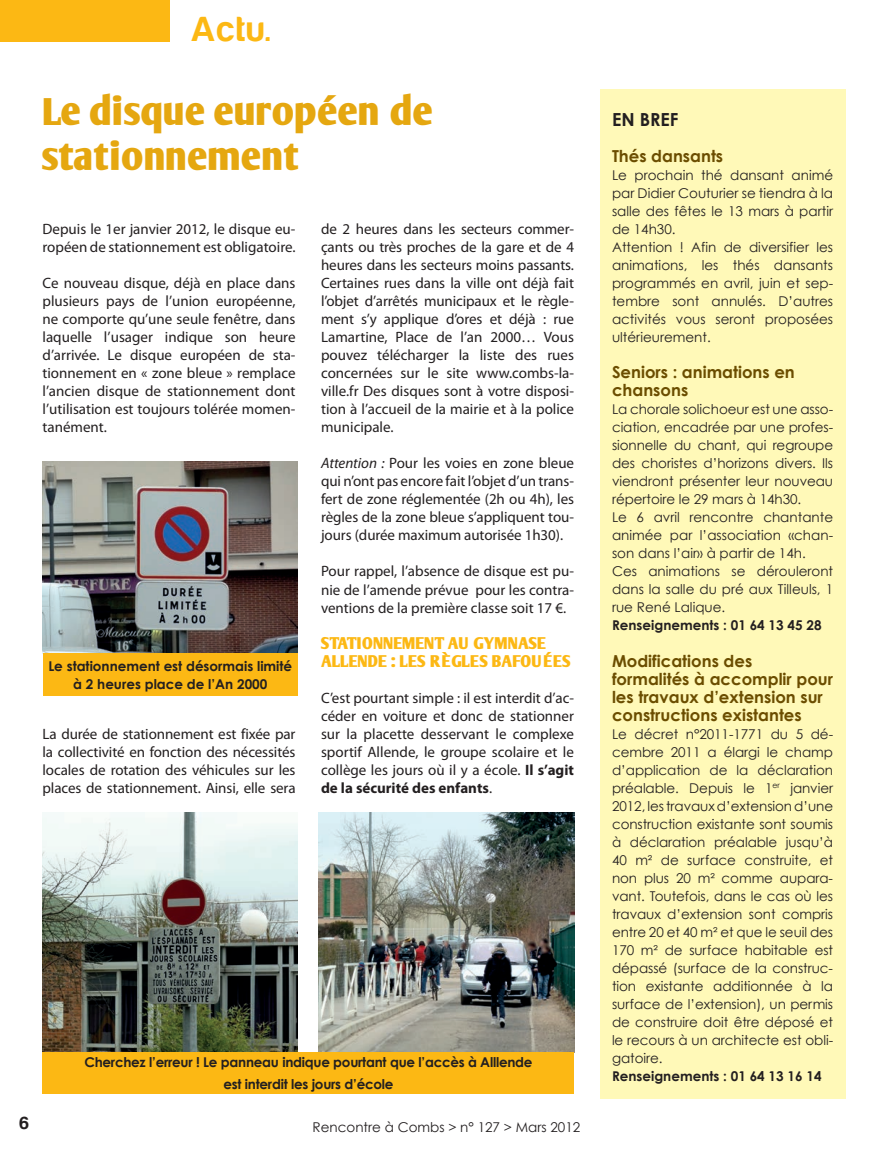
<style>
.page{position:relative;width:893px;height:1149px;background:#fff}
.page>*{position:absolute;margin:0;border:0;box-sizing:border-box;transform-origin:0 0}
.t1{font:700 37.5px/45px "Oli Jo";letter-spacing:-.04em;color:#e5a710}
.t2{font:36px "Harabara";color:#fcb814}
.t3{font:700 18px "Century Gothic";color:#231f20}
.t4{font:18px "Harabara";color:#231f20}
.t5{font:700 16.5px/18px "Century Gothic";color:#6b4d00}
.t6{font:700 16.5px/18px "Oli Jo";letter-spacing:-.035em;color:#fcb814}
.t7{font:15px/18px "Myriad Pro";color:#231f20;text-align:justify}
.t8{font:13.5px/18px "Century Gothic";color:#231f20}
.t9{font:700 13.5px/18px "Century Gothic";color:#231f20;text-align:center}
.t10{font:700 13.5px/22.2px "Century Gothic";letter-spacing:-.02em;color:#231f20;text-align:center}
.s1{font-style:italic}
.s2{font-weight:700}
</style>
<div class="page">
<div style="left:0;top:0;width:169px;height:42px;background:#fcb814"></div>
<div style="left:600px;top:89px;width:245px;height:1009px;background:#fff9b8"></div>
<img style="left:43px;top:812px;width:255px;height:239px">
<img style="left:319px;top:812px;width:255px;height:239px">
<div style="left:43px;top:1051px;width:531px;height:42px;background:#fcb814"></div>
<img style="left:43px;top:461px;width:255px;height:192px">
<div style="left:43px;top:653px;width:255px;height:42px;background:#fcb814"></div>
<h2 class="t2" style="left:191px;top:11px;width:80px">Actu.</h2>
<h1 class="t1" style="left:43px;top:89px;width:393px">Le disque européen de stationnement</h1>
<p class="t7" style="left:43px;top:220px;width:254px">Depuis le 1er janvier 2012, le disque eu&shy;ropéen de stationnement est obligatoire.</p>
<p class="t7" style="left:43px;top:274px;width:255px">Ce nouveau disque, déjà en place dans plusieurs pays de l’union européenne, ne comporte qu’une seule fenêtre, dans laquelle l’usager indique son heure d’arrivée. Le disque européen de sta&shy;tionnement en « zone bleue » remplace l’ancien disque de stationnement dont l’utilisation est toujours tolérée momen&shy;tanément.</p>
<p class="t9" style="left:48px;top:656px;width:245px">Le stationnement est désormais limité à 2 heures place de l’An 2000</p>
<p class="t7" style="left:43px;top:724px;width:255px">La durée de stationnement est fixée par la collectivité en fonction des nécessités locales de rotation des véhicules sur les places de stationnement. Ainsi, elle sera</p>
<p class="t7" style="left:321px;top:220px;width:255px">de 2 heures dans les secteurs commer&shy;çants ou très proches de la gare et de 4 heures dans les secteurs moins passants.<br>Certaines rues dans la ville ont déjà fait l’objet d’arrêtés municipaux et le règle&shy;ment s’y applique d’ores et déjà : rue Lamartine, Place de l’an 2000… Vous pouvez télécharger la liste des rues concernées sur le site www.combs-la&shy;ville.fr Des disques sont à votre disposi&shy;tion à l’accueil de la mairie et à la police municipale.</p>
<p class="t7" style="left:321px;top:454px;width:254px"><span class="s1">Attention :</span> Pour les voies en zone bleue qui n’ont pas encore fait l’objet d’un trans&shy;fert de zone réglementée (2h ou 4h), les règles de la zone bleue s’appliquent tou&shy;jours (durée maximum autorisée 1h30).</p>
<p class="t7" style="left:321px;top:562px;width:254px">Pour rappel, l’absence de disque est pu&shy;nie de l’amende prévue pour les contra&shy;ventions de la première classe soit 17 €.</p>
<p class="t6" style="left:321px;top:633px;width:252px">STATIONNEMENT AU GYMNASE<br>ALLENDE : LES RÈGLES BAFOUÉES</p>
<p class="t7" style="left:321px;top:688px;width:255px">C’est pourtant simple : il est interdit d’ac&shy;céder en voiture et donc de stationner sur la placette desservant le complexe sportif Allende, le groupe scolaire et le collège les jours où il y a école. <span class="s2">Il s’agit de la sécurité des enfants</span>.</p>
<p class="t10" style="left:84px;top:1050px;width:450px">Cherchez l’erreur ! Le panneau indique pourtant que l’accès à Alllende est interdit les jours d’école</p>
<p class="t4" style="left:20px;top:1113px;width:11px">6</p>
<p class="t8" style="left:313px;top:1117px;width:269px">Rencontre à Combs &gt; n° 127 &gt; Mars 2012</p>
<p class="t3" style="left:612px;top:108px;width:68px">EN BREF</p>
<p class="t5" style="left:612px;top:147px;width:113px">Thés dansants</p>
<p class="t8" style="left:612px;top:166px;width:223px">Le prochain thé dansant animé par Didier Couturier se tiendra à la salle des fêtes le 13 mars à partir de 14h30.<br>Attention ! Afin de diversifier les animations, les thés dansants programmés en avril, juin et sep&shy;tembre sont annulés. D’autres activités vous seront proposées ultérieurement.</p>
<p class="t5" style="left:612px;top:363px;width:184px">Seniors : animations en chansons</p>
<p class="t8" style="left:612px;top:400px;width:223px">La chorale solichoeur est une asso&shy;ciation, encadrée par une profes&shy;sionnelle du chant, qui regroupe des choristes d’horizons divers. Ils viendront présenter leur nouveau répertoire le 29 mars à 14h30.<br>Le 6 avril rencontre chantante animée par l’association «chan&shy;son dans l’air» à partir de 14h.<br>Ces animations se dérouleront dans la salle du pré aux Tilleuls, 1 rue René Lalique.</p>
<p class="t9" style="left:612px;top:616px;width:211px">Renseignements : 01 64 13 45 28</p>
<p class="t5" style="left:612px;top:651px;width:223px">Modifications des formalités à accomplir pour les travaux d’extension sur constructions existantes</p>
<p class="t8" style="left:612px;top:724px;width:223px;text-align:justify">Le décret n°2011-1771 du 5 dé&shy;cembre 2011 a élargi le champ d’application de la déclaration préalable. Depuis le 1<sup>er</sup> janvier 2012, les travaux d’extension d’une construction existante sont soumis à déclaration préalable jusqu’à 40 m² de surface construite, et non plus 20 m² comme aupara&shy;vant. Toutefois, dans le cas où les travaux d’extension sont compris entre 20 et 40 m² et que le seuil des 170 m² de surface habitable est dépassé (surface de la construc&shy;tion existante additionnée à la surface de l’extension), un permis de construire doit être déposé et le recours à un architecte est obli&shy;gatoire.</p>
<p class="t9" style="left:612px;top:1066px;width:211px">Renseignements : 01 64 13 16 14</p>
</div>
